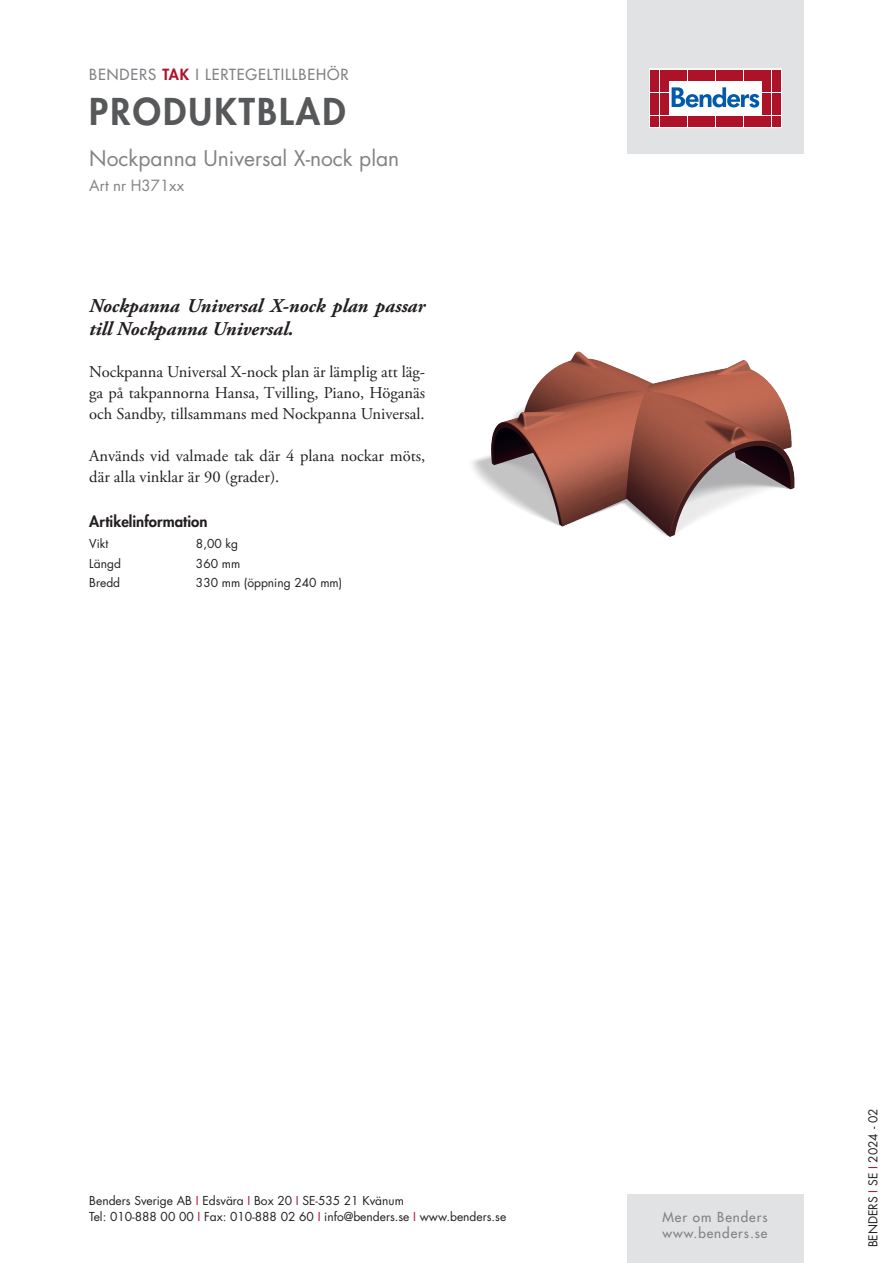
<style>
.page{position:relative;width:893px;height:1263px;background:#fff}
.page>*{position:absolute;margin:0;border:0;box-sizing:border-box;transform-origin:0 0}
.t1{font:800 36px "Futura Std";letter-spacing:.06em;color:#57585a}
.t2{font:21px "Futura Std";color:#808285}
.t3{font:italic 700 19.5px/23.4px "Adobe Garamond Pro";color:#231f20}
.t4{font:16.5px/21px "Adobe Garamond Pro";color:#231f20;text-align:justify}
.t5{font:500 15px "Futura Std";letter-spacing:.06em;color:#808285}
.t6{font:800 15px "Futura Std";color:#231f20}
.t7{font:15px "Futura Std";color:#808285}
.t8{font:500 13.5px/16.2px "Futura Std";letter-spacing:.07em;color:#808285}
.t9{font:12px/16.5px "Futura Std";color:#231f20}
.s1{font-weight:800;color:#ae1229}
.s2{color:#ae1229}
</style>
<div class="page">
<div style="left:627px;top:0;width:177px;height:153px;background:#e1e2e4"></div>
<svg style="left:649px;top:69px;width:132px;height:59px;background:#eac5cb"></svg>
<div style="left:651px;top:70px;width:8px;height:10px;background:#ae1229"></div>
<div style="left:660px;top:70px;width:8px;height:10px;background:#ae1229"></div>
<div style="left:651px;top:81px;width:8px;height:11px;background:#ae1229"></div>
<div style="left:660px;top:81px;width:8px;height:11px;background:#ae1229"></div>
<div style="left:651px;top:93px;width:8px;height:10px;background:#ae1229"></div>
<div style="left:660px;top:93px;width:8px;height:10px;background:#ae1229"></div>
<div style="left:651px;top:104px;width:8px;height:11px;background:#ae1229"></div>
<div style="left:660px;top:104px;width:8px;height:11px;background:#ae1229"></div>
<div style="left:651px;top:116px;width:8px;height:10px;background:#ae1229"></div>
<div style="left:660px;top:116px;width:8px;height:10px;background:#ae1229"></div>
<div style="left:669px;top:70px;width:8px;height:10px;background:#ae1229"></div>
<div style="left:679px;top:70px;width:8px;height:10px;background:#ae1229"></div>
<div style="left:688px;top:70px;width:8px;height:10px;background:#ae1229"></div>
<div style="left:697px;top:70px;width:9px;height:10px;background:#ae1229"></div>
<div style="left:707px;top:70px;width:8px;height:10px;background:#ae1229"></div>
<div style="left:716px;top:70px;width:8px;height:10px;background:#ae1229"></div>
<div style="left:725px;top:70px;width:9px;height:10px;background:#ae1229"></div>
<div style="left:735px;top:70px;width:8px;height:10px;background:#ae1229"></div>
<div style="left:744px;top:70px;width:8px;height:10px;background:#ae1229"></div>
<div style="left:753px;top:70px;width:9px;height:10px;background:#ae1229"></div>
<div style="left:669px;top:116px;width:8px;height:10px;background:#ae1229"></div>
<div style="left:679px;top:116px;width:8px;height:10px;background:#ae1229"></div>
<div style="left:688px;top:116px;width:8px;height:10px;background:#ae1229"></div>
<div style="left:697px;top:116px;width:9px;height:10px;background:#ae1229"></div>
<div style="left:707px;top:116px;width:8px;height:10px;background:#ae1229"></div>
<div style="left:716px;top:116px;width:8px;height:10px;background:#ae1229"></div>
<div style="left:725px;top:116px;width:9px;height:10px;background:#ae1229"></div>
<div style="left:735px;top:116px;width:8px;height:10px;background:#ae1229"></div>
<div style="left:744px;top:116px;width:8px;height:10px;background:#ae1229"></div>
<div style="left:753px;top:116px;width:9px;height:10px;background:#ae1229"></div>
<div style="left:763px;top:70px;width:8px;height:10px;background:#ae1229"></div>
<div style="left:772px;top:70px;width:8px;height:10px;background:#ae1229"></div>
<div style="left:763px;top:81px;width:8px;height:11px;background:#ae1229"></div>
<div style="left:772px;top:81px;width:8px;height:11px;background:#ae1229"></div>
<div style="left:763px;top:93px;width:8px;height:10px;background:#ae1229"></div>
<div style="left:772px;top:93px;width:8px;height:10px;background:#ae1229"></div>
<div style="left:763px;top:104px;width:8px;height:11px;background:#ae1229"></div>
<div style="left:772px;top:104px;width:8px;height:11px;background:#ae1229"></div>
<div style="left:763px;top:116px;width:8px;height:10px;background:#ae1229"></div>
<div style="left:772px;top:116px;width:8px;height:10px;background:#ae1229"></div>
<svg style="left:672px;top:87px;width:87px;height:21px;background:#90b6d9"></svg>
<div style="left:627px;top:1195px;width:177px;height:68px;background:#e1e2e4"></div>
<img style="left:472px;top:351px;width:323px;height:186px">
<p class="t5" style="left:89px;top:65px;width:261px">BENDERS <span class="s1">TAK</span> I LERTEGELTILLBEHÖR</p>
<h1 class="t1" style="left:89px;top:89px;width:258px">PRODUKTBLAD</h1>
<p class="t2" style="left:89px;top:145px;width:312px">Nockpanna Universal X-nock plan</p>
<p class="t7" style="left:89px;top:176px;width:96px">Art nr H371xx</p>
<p class="t3" style="left:89px;top:294px;width:337px">Nockpanna Universal X-nock plan passar till Nockpanna Universal.</p>
<p class="t4" style="left:89px;top:362px;width:337px">Nockpanna Universal X-nock plan är lämplig att läg&shy;ga på takpannorna Hansa, Tvilling, Piano, Höganäs och Sandby, tillsammans med Nockpanna Universal.</p>
<p class="t4" style="left:89px;top:446px;width:337px">Används vid valmade tak där 4 plana nockar möts, där alla vinklar är 90 (grader).</p>
<p class="t6" style="left:89px;top:511px;width:120px">Artikelinformation</p>
<p class="t9" style="left:89px;top:536px;width:21px">Vikt</p>
<p class="t9" style="left:196px;top:536px;width:44px">8,00 kg</p>
<p class="t9" style="left:89px;top:555px;width:33px">Längd</p>
<p class="t9" style="left:196px;top:555px;width:46px">360 mm</p>
<p class="t9" style="left:89px;top:574px;width:32px">Bredd</p>
<p class="t9" style="left:196px;top:574px;width:148px">330 mm (öppning 240 mm)</p>
<p class="t9" style="left:89px;top:1192px;width:418px">Benders Sverige AB <span class="s2">I</span> Edsvära <span class="s2">I</span> Box 20 <span class="s2">I</span> SE-535 21 Kvänum<br>Tel: 010-888 00 00 <span class="s2">I</span> Fax: 010-888 02 60 <span class="s2">I</span> info@benders.se <span class="s2">I</span> www.benders.se</p>
<p class="t8" style="left:662px;top:1209px;width:107px">Mer om Benders www.benders.se</p>
<p class="t9" style="left:865px;top:1247px;width:140px;rotate:-90deg">BENDERS <span class="s2">I</span> SE <span class="s2">I</span> 2024 - 02</p>
</div>
